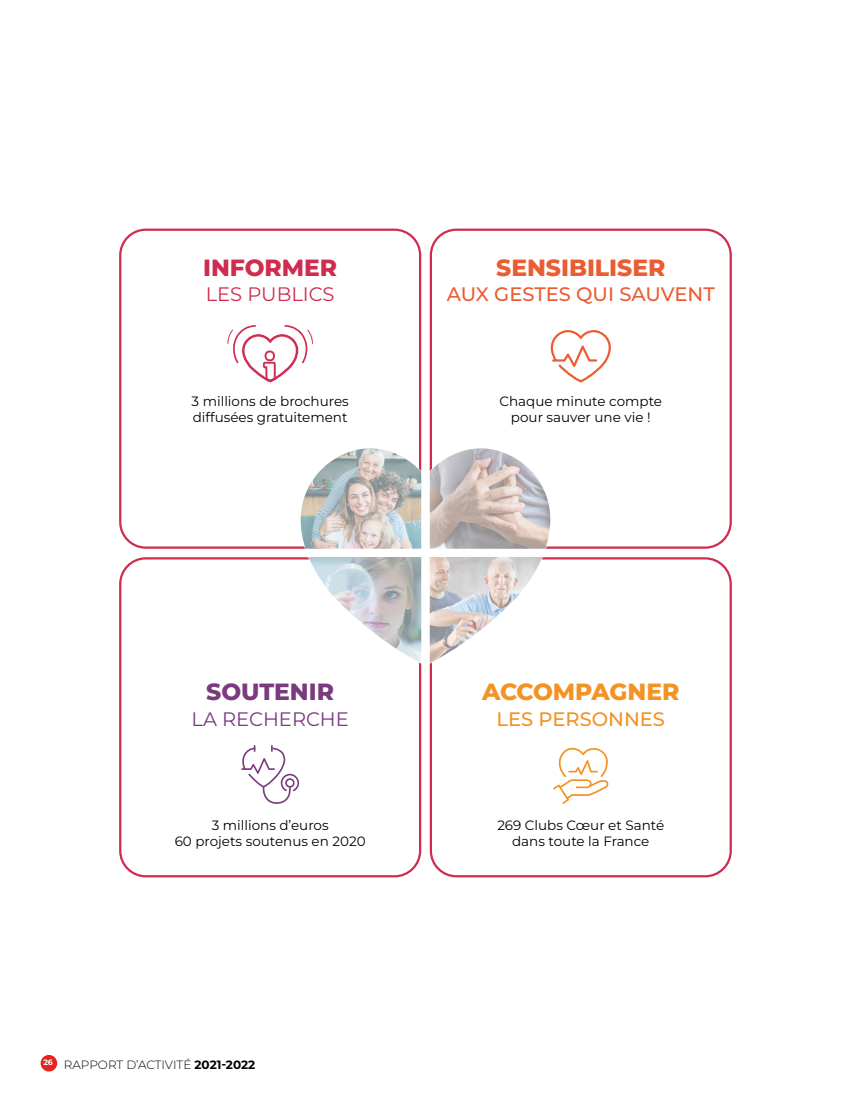
<style>
.page{position:relative;width:851px;height:1106px;background:#fff}
.page>*{position:absolute;margin:0;border:0;box-sizing:border-box;transform-origin:0 0}
.t1{font:800 23.4px "Montserrat";color:#eb5c32}
.t2{font:800 23.4px "Montserrat";letter-spacing:-.005em;color:#f39325}
.t3{font:800 23.4px "Montserrat";color:#d02c4f}
.t4{font:800 23.4px "Montserrat";color:#793b7e}
.t5{font:500 19.5px "Montserrat";color:#eb5c32}
.t6{font:500 19.5px "Montserrat";color:#f39325}
.t7{font:19.5px "Montserrat";color:#793b7e}
.t8{font:19.5px "Montserrat";color:#d02c4f}
.t9{font:13.5px/16.5px "Montserrat";color:#000;text-align:center}
.t10{font:300 12px "Montserrat";color:#000}
.s1{font-weight:700}
</style>
<div class="page">
<div style="left:119px;top:228px;width:302px;height:321px;border:2px solid #d02c4f;border-radius:26px"></div>
<div style="left:119px;top:557px;width:302px;height:320px;border:2px solid #d02c4f;border-radius:26px"></div>
<div style="left:429px;top:228px;width:302px;height:321px;border:2px solid #d02c4f;border-radius:26px"></div>
<div style="left:429px;top:557px;width:302px;height:320px;border:2px solid #d02c4f;border-radius:26px"></div>
<svg style="left:300px;top:448px;width:250px;height:217px"></svg>
<img style="left:300px;top:448px;width:121px;height:101px">
<img style="left:429px;top:448px;width:121px;height:101px">
<img style="left:308px;top:557px;width:113px;height:106px">
<img style="left:429px;top:557px;width:113px;height:106px">
<svg style="left:227px;top:325px;width:86px;height:57px"></svg>
<svg style="left:241px;top:745px;width:58px;height:59px"></svg>
<svg style="left:550px;top:330px;width:60px;height:52px"></svg>
<svg style="left:553px;top:747px;width:56px;height:57px"></svg>
<div style="left:41px;top:1054px;width:16px;height:17px;background:#e52321;border-radius:50%"></div>
<h1 class="t3" style="left:203px;top:250px;width:136px">INFORMER</h1>
<h2 class="t8" style="left:206px;top:281px;width:130px">LES PUBLICS</h2>
<p class="t9" style="left:191px;top:393px;width:159px;text-align:left">3 millions de brochures diffusées gratuitement</p>
<h1 class="t1" style="left:496px;top:250px;width:171px">SENSIBILISER</h1>
<h2 class="t5" style="left:446px;top:281px;width:270px">AUX GESTES QUI SAUVENT</h2>
<p class="t9" style="left:499px;top:393px;width:164px">Chaque minute compte pour sauver une vie !</p>
<h1 class="t4" style="left:206px;top:675px;width:129px">SOUTENIR</h1>
<h2 class="t7" style="left:191px;top:706px;width:159px">LA RECHERCHE</h2>
<p class="t9" style="left:175px;top:817px;width:192px">3 millions d’euros<br>60 projets soutenus en 2020</p>
<p class="t10" style="left:43px;top:1057px;width:213px"><sup>26</sup> RAPPORT D’ACTIVITÉ <span class="s1">2021-2022</span></p>
<h1 class="t2" style="left:482px;top:675px;width:199px">ACCOMPAGNER</h1>
<h2 class="t6" style="left:496px;top:705px;width:170px">LES PERSONNES</h2>
<p class="t9" style="left:497px;top:817px;width:168px">269 Clubs Cœur et Santé dans toute la France</p>
</div>
